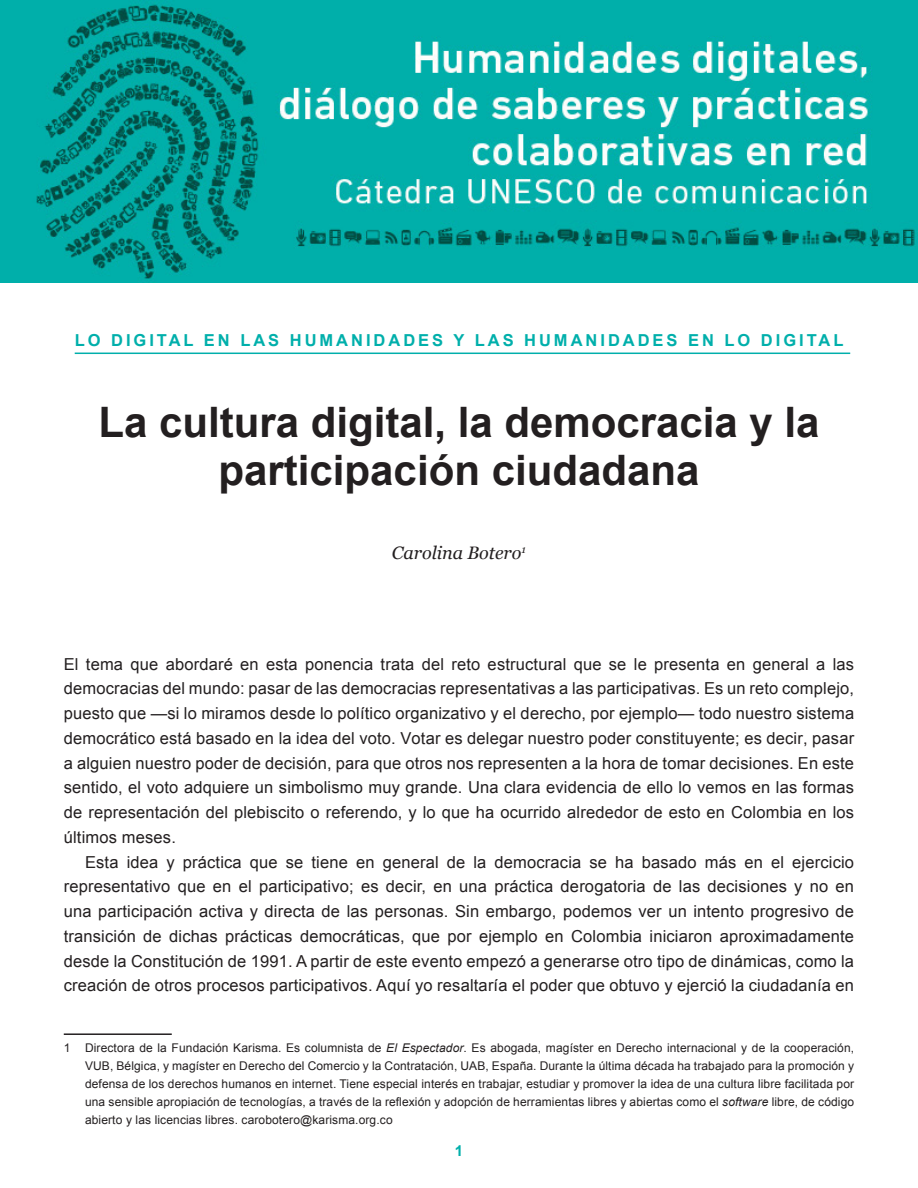
<style>
.page{position:relative;width:918px;height:1188px;background:#fff}
.page>*{position:absolute;margin:0;border:0;box-sizing:border-box;transform-origin:0 0}
.T1{font:700 42px/48px "Arial";color:#231f20;text-align:center}
.autor{font:italic 18px "Georgia";color:#231f20}
.primer{font:16.5px/24.8px "Arial";letter-spacing:.01em;color:#231f20;text-align:justify}
.texto{font:16.5px/24.8px "Arial";letter-spacing:.01em;color:#231f20;text-align:justify}
.TParte{font:700 16.5px "Arial";letter-spacing:.18em;color:#00afab}
.t1{font:700 15px "Arial";color:#00afab}
.nota{font:12px/18px "Arial";letter-spacing:.01em;color:#231f20;text-align:justify}
.s1{font-style:italic}
</style>
<div class="page">
<img style="left:0;top:0;width:918px;height:282px">
<hr style="left:75px;top:353px;width:775px;height:1px;background:#00afab">
<hr style="left:64px;top:1033px;width:108px;height:2px;background:#231f20">
<p class="TParte" style="left:75px;top:329px;width:770px">LO DIGITAL EN LAS HUMANIDADES Y LAS HUMANIDADES EN LO DIGITAL</p>
<p class="T1" style="left:98px;top:400px;width:723px">La cultura digital, la democracia y la participación ciudadana</p>
<p class="autor" style="left:392px;top:542px;width:136px">Carolina Botero<sup>1</sup></p>
<p class="primer" style="left:64px;top:652px;width:792px">El tema que abordaré en esta ponencia trata del reto estructural que se le presenta en general a las democracias del mundo: pasar de las democracias representativas a las participativas. Es un reto complejo, puesto que —si lo miramos desde lo político organizativo y el derecho, por ejemplo— todo nuestro sistema democrático está basado en la idea del voto. Votar es delegar nuestro poder constituyente; es decir, pasar a alguien nuestro poder de decisión, para que otros nos representen a la hora de tomar decisiones. En este sentido, el voto adquiere un simbolismo muy grande. Una clara evidencia de ello lo vemos en las formas de representación del plebiscito o referendo, y lo que ha ocurrido alrededor de esto en Colombia en los últimos meses.</p>
<p class="texto" style="left:64px;top:850px;width:792px;text-indent:21px">Esta idea y práctica que se tiene en general de la democracia se ha basado más en el ejercicio representativo que en el participativo; es decir, en una práctica derogatoria de las decisiones y no en una participación activa y directa de las personas. Sin embargo, podemos ver un intento progresivo de transición de dichas prácticas democráticas, que por ejemplo en Colombia iniciaron aproximadamente desde la Constitución de 1991. A partir de este evento empezó a generarse otro tipo de dinámicas, como la creación de otros procesos participativos. Aquí yo resaltaría el poder que obtuvo y ejerció la ciudadanía en</p>
<p class="nota" style="left:85px;top:1039px;width:771px;text-indent:-21px">1 Directora de la Fundación Karisma. Es columnista de <span class="s1">El Espectador</span>. Es abogada, magíster en Derecho internacional y de la cooperación, VUB, Bélgica, y magíster en Derecho del Comercio y la Contratación, UAB, España. Durante la ú ltima década ha trabajado para la promoción y defensa de los derechos humanos en internet. Tiene especial interés en trabajar, estudiar y promover la idea de una cultura libre facilitada por una sensible apropiación de tecnologías, a través de la reflexión y adopción de herramientas libres y abiertas como el <span class="s1">software</span> libre, de código abierto y las licencias libres. carobotero@karisma.org.co</p>
<p class="t1" style="left:455px;top:1141px;width:10px">1</p>
</div>
